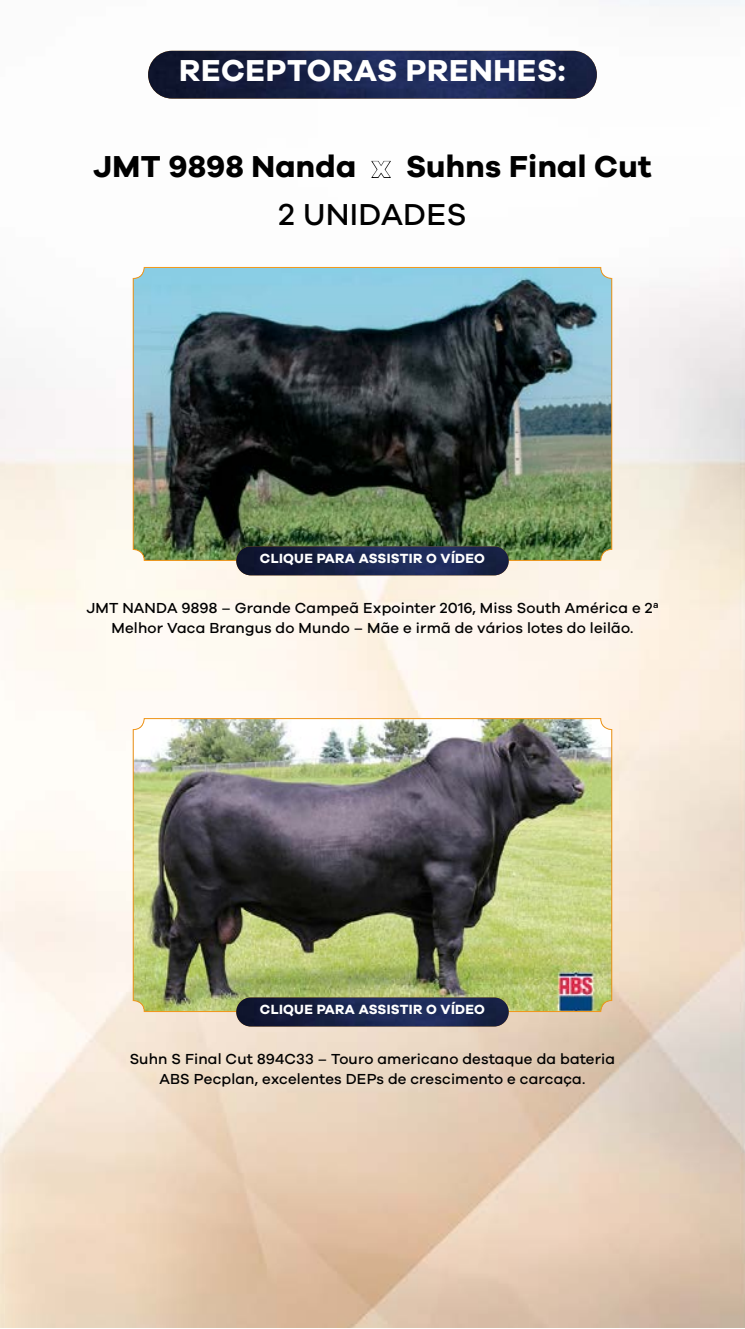
<style>
.page{position:relative;width:745px;height:1329px;background:#fff}
.page>*{position:absolute;margin:0;border:0;box-sizing:border-box;transform-origin:0 0}
.t1{font:700 31.25px "Galano Grotesque";letter-spacing:.01em;color:#000}
.t2{font:700 31.25px "Galano Grotesque";letter-spacing:.02em;color:#fff}
.t3{font:500 31.25px "Galano Grotesque";letter-spacing:.01em;color:#000}
.t4{font:500 15px/20px "Galano Grotesque";letter-spacing:.01em;color:#000;text-align:center}
.t5{font:700 13.75px "Galano Grotesque";letter-spacing:.02em;color:#fff}
</style>
<div class="page">
<img style="left:0;top:0;width:744px;height:1327px">
<img style="left:148px;top:51px;width:448px;height:48px;border-radius:24px">
<img style="left:133px;top:267px;width:478px;height:293px">
<img style="left:236px;top:546px;width:272px;height:29px;border-radius:14px">
<img style="left:133px;top:718px;width:478px;height:293px">
<img style="left:236px;top:997px;width:272px;height:29px;border-radius:14px">
<h1 class="t2" style="left:179px;top:51px;width:387px">RECEPTORAS PRENHES:</h1>
<h1 class="t1" style="left:93px;top:147px;width:559px">JMT 9898 Nanda x Suhns Final Cut</h1>
<h1 class="t3" style="left:278px;top:195px;width:189px">2 UNIDADES</h1>
<p class="t5" style="left:260px;top:549px;width:226px">CLIQUE PARA ASSISTIR O VÍDEO</p>
<p class="t4" style="left:86px;top:598px;width:573px">JMT NANDA 9898 – Grande Campeã Expointer 2016, Miss South América e 2ª<br>Melhor Vaca Brangus do Mundo – Mãe e irmã de vários lotes do leilão.</p>
<p class="t5" style="left:260px;top:1000px;width:226px">CLIQUE PARA ASSISTIR O VÍDEO</p>
<p class="t4" style="left:130px;top:1049px;width:486px">Suhn S Final Cut 894C33 – Touro americano destaque da bateria<br>ABS Pecplan, excelentes DEPs de crescimento e carcaça.</p>
</div>
